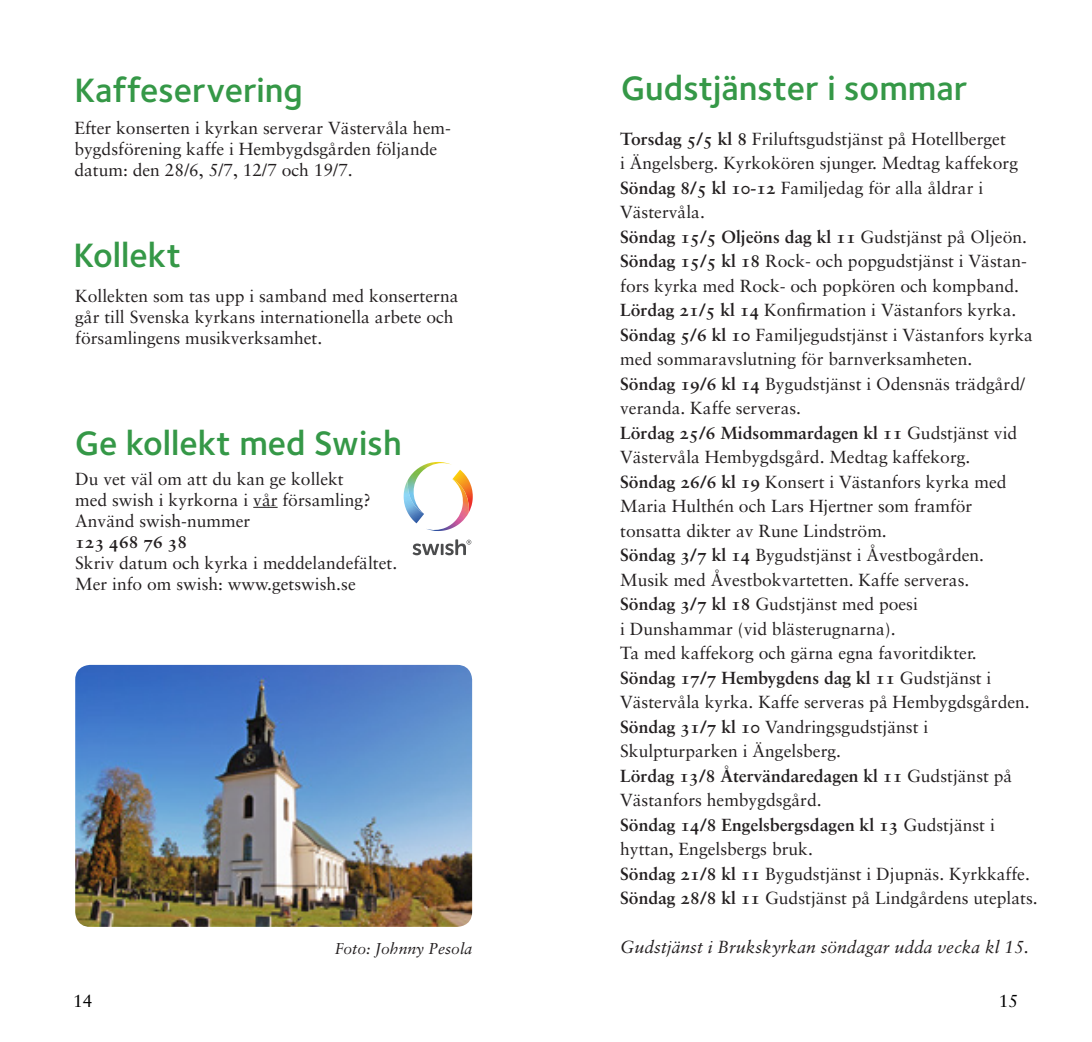
<style>
.page{position:relative;width:1092px;height:1042px;background:#fff}
.page>*{position:absolute;margin:0;border:0;box-sizing:border-box;transform-origin:0 0}
.t1{font:600 35px "Foundry Sterling";color:#359847}
.t2{font:17.5px/24.5px "Sabon";color:#231f20}
.t3{font:17.5px "Sabon Bold Os F";color:#231f20}
.t4{font:italic 17.5px "Sabon";color:#231f20}
.t5{font:17.5px "Sabon";color:#000}
.t6{font:italic 15.75px "Sabon";color:#231f20}
.s1{font-family:"Sabon Bold Os F"}
.s2{font-family:"Sabon"}
</style>
<div class="page">
<svg style="left:253px;top:507px;width:24px;height:1px"></svg>
<svg style="left:452px;top:470px;width:20px;height:42px"></svg>
<svg style="left:403px;top:482px;width:21px;height:41px"></svg>
<img style="left:407px;top:462px;width:44px;height:51px">
<img style="left:463px;top:479px;width:6px;height:28px">
<img style="left:425px;top:479px;width:38px;height:52px">
<svg style="left:412px;top:539px;width:59px;height:16px"></svg>
<img style="left:75px;top:665px;width:397px;height:262px">
<p class="t1" style="left:74px;top:66px;width:230px">Kaffeservering</p>
<p class="t2" style="left:74px;top:117px;width:378px;line-height:21px">Efter konserten i kyrkan serverar Västervåla hem&shy;bygdsförening kaffe i Hembygdsgården följande datum: den 28/6, 5/7, 12/7 och 19/7.</p>
<p class="t1" style="left:74px;top:231px;width:109px">Kollekt</p>
<p class="t2" style="left:75px;top:286px;width:385px;line-height:21px">Kollekten som tas upp i samband med konserterna går till Svenska kyrkans internationella arbete och församlingens musikverksamhet.</p>
<p class="t1" style="left:75px;top:418px;width:328px">Ge kollekt med Swish</p>
<p class="t2" style="left:75px;top:466px;width:270px">Du vet väl om att du kan ge kollekt</p>
<p class="t2" style="left:75px;top:487px;width:297px">med swish i kyrkorna i vår församling?</p>
<p class="t2" style="left:75px;top:508px;width:176px">Använd swish-nummer</p>
<p class="t3" style="left:75px;top:531px;width:113px">123 468 76 38</p>
<p class="t2" style="left:75px;top:550px;width:323px">Skriv datum och kyrka i meddelandefältet.</p>
<p class="t2" style="left:75px;top:571px;width:282px">Mer info om swish: www.getswish.se</p>
<p class="t6" style="left:335px;top:940px;width:139px">Foto: Johnny Pesola</p>
<p class="t1" style="left:621px;top:64px;width:348px">Gudstjänster i sommar</p>
<p class="t2" style="left:620px;top:126px;width:387px"><span class="s1">Torsdag 5/5 kl 8</span> Friluftsgudstjänst på Hotellberget</p>
<p class="t2" style="left:620px;top:151px;width:399px">i Ängelsberg. Kyrkokören sjunger. Medtag kaffekorg</p>
<p class="t2" style="left:620px;top:175px;width:364px"><span class="s1">Söndag 8/5 kl 10-12</span> Familjedag för alla åldrar i</p>
<p class="t2" style="left:620px;top:200px;width:408px">Västervåla.<br><span class="s1">Söndag 15/5 Oljeöns dag kl 11</span> Gudstjänst på Oljeön.</p>
<p class="t2" style="left:620px;top:249px;width:408px"><span class="s1">Söndag 15/5 kl 18</span> Rock- och popgudstjänst i Västan&shy;fors kyrka med Rock- och popkören och kompband.<br><span class="s1">Lördag 21/5 kl 14</span> Konfirmation i Västanfors kyrka.</p>
<p class="t2" style="left:620px;top:322px;width:414px"><span class="s1">Söndag 5/6 kl 10</span> Familjegudstjänst i Västanfors kyrka med sommaravslutning för barnverksamheten.</p>
<p class="t2" style="left:620px;top:371px;width:406px"><span class="s1">Söndag 19/6 kl 14</span> Bygudstjänst i Odensnäs trädgård/ veranda. Kaffe serveras.</p>
<p class="t2" style="left:620px;top:420px;width:398px"><span class="s1">Lördag 25/6 Midsommardagen kl 11</span> Gudstjänst vid<br>Västervåla Hembygdsgård. Medtag kaffekorg.</p>
<p class="t2" style="left:620px;top:469px;width:388px"><span class="s1">Söndag 26/6 kl 19</span> Konsert i Västanfors kyrka med<br>Maria Hulthén och Lars Hjertner som framför tonsatta dikter av Rune Lindström.</p>
<p class="t2" style="left:620px;top:543px;width:365px"><span class="s1">Söndag 3/7 kl 14</span> Bygudstjänst i Åvestbogården.</p>
<p class="t2" style="left:620px;top:567px;width:350px">Musik med Åvestbokvartetten. Kaffe serveras.<br><span class="s1">Söndag 3/7 kl 18</span> Gudstjänst med poesi</p>
<p class="t2" style="left:620px;top:616px;width:277px">i Dunshammar (vid blästerugnarna).</p>
<p class="t2" style="left:620px;top:641px;width:373px">Ta med kaffekorg och gärna egna favoritdikter.<br><span class="s1">Söndag 17/7 Hembygdens dag kl 11</span> Gudstjänst i</p>
<p class="t2" style="left:620px;top:690px;width:411px">Västervåla kyrka. Kaffe serveras på Hembygdsgården.</p>
<p class="t2" style="left:620px;top:714px;width:309px"><span class="s1">Söndag 31/7 kl 10</span> Vandringsgudstjänst i</p>
<p class="t2" style="left:620px;top:739px;width:222px">Skulpturparken i Ängelsberg.</p>
<p class="t2" style="left:620px;top:763px;width:393px"><span class="s1">Lördag 13/8 Återvändaredagen kl 11</span> Gudstjänst på<br>Västanfors hembygdsgård.</p>
<p class="t3" style="left:620px;top:814px;width:376px">Söndag 14/8 Engelsbergsdagen kl 13 <span class="s2">Gudstjänst i</span></p>
<p class="t2" style="left:620px;top:837px;width:194px">hyttan, Engelsbergs bruk.</p>
<p class="t2" style="left:620px;top:861px;width:411px"><span class="s1">Söndag 21/8 kl 11</span> Bygudstjänst i Djupnäs. Kyrkkaffe.</p>
<p class="t2" style="left:620px;top:886px;width:419px"><span class="s1">Söndag 28/8 kl 11</span> Gudstjänst på Lindgårdens uteplats.</p>
<p class="t4" style="left:620px;top:937px;width:410px">Gudstjänst i Brukskyrkan söndagar udda vecka kl 15.</p>
<p class="t5" style="left:73px;top:990px;width:21px">14</p>
<p class="t5" style="left:998px;top:990px;width:21px">15</p>
</div>
